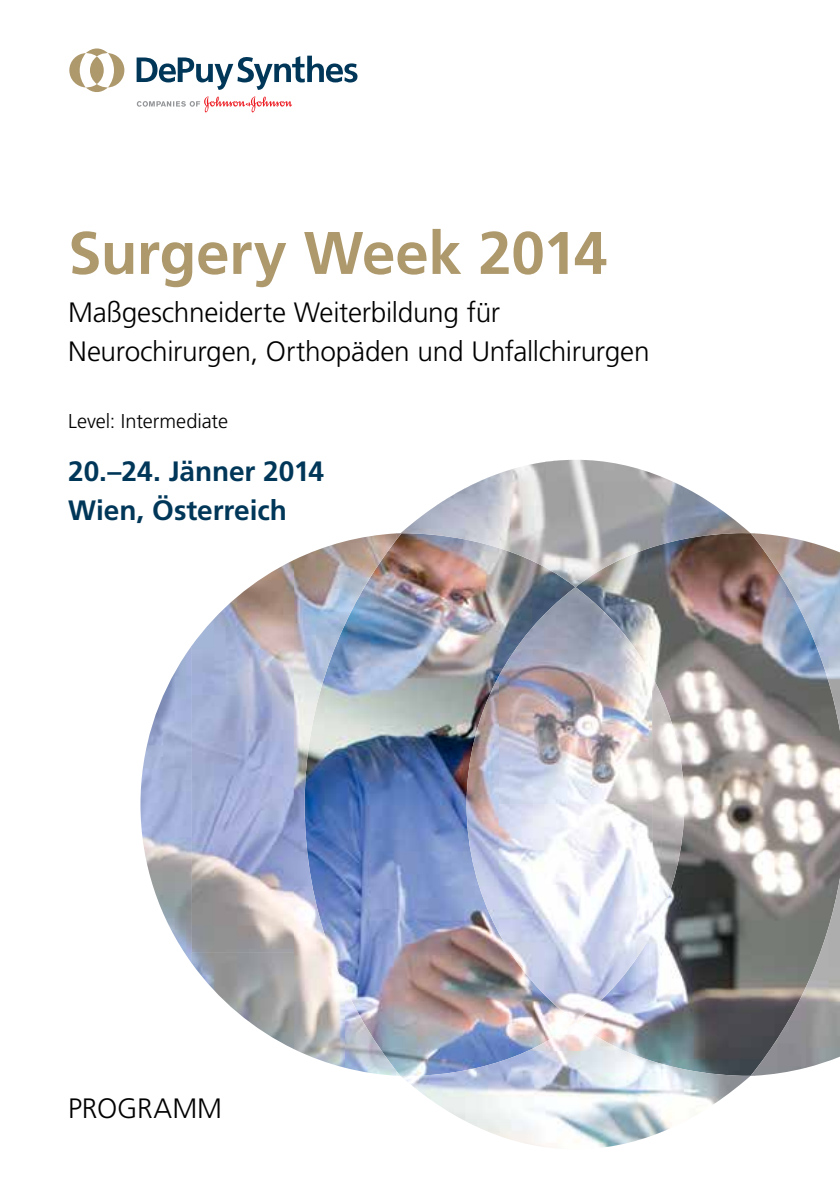
<style>
.page{position:relative;width:840px;height:1191px;background:#fff}
.page>*{position:absolute;margin:0;border:0;box-sizing:border-box;transform-origin:0 0}
.t1{font:700 60px "Frutiger";letter-spacing:-.01em;color:#ae996d}
.t2{font:300 28px/39.2px "Frutiger";letter-spacing:-.01em;color:#000}
.t3{font:700 28px/39.2px "Frutiger";letter-spacing:-.005em;color:#003759}
.t4{font:300 20px "Frutiger";letter-spacing:-.005em;color:#000}
</style>
<div class="page">
<svg style="left:137px;top:96px;width:155px;height:16px"></svg>
<svg style="left:136px;top:56px;width:221px;height:34px"></svg>
<svg style="left:69px;top:48px;width:55px;height:44px"></svg>
<img style="left:342px;top:558px;width:467px;height:518px">
<img style="left:396px;top:460px;width:358px;height:98px">
<img style="left:294px;top:533px;width:102px;height:124px">
<img style="left:754px;top:533px;width:85px;height:124px">
<img style="left:191px;top:560px;width:103px;height:489px">
<img style="left:498px;top:558px;width:154px;height:493px">
<img style="left:140px;top:645px;width:52px;height:318px">
<img style="left:293px;top:656px;width:52px;height:411px">
<img style="left:466px;top:676px;width:32px;height:257px">
<img style="left:651px;top:676px;width:32px;height:256px">
<img style="left:805px;top:656px;width:34px;height:411px">
<img style="left:345px;top:987px;width:51px;height:88px">
<img style="left:754px;top:986px;width:51px;height:89px">
<img style="left:396px;top:1051px;width:358px;height:97px">
<h1 class="t1" style="left:68px;top:218px;width:540px">Surgery Week 2014</h1>
<p class="t2" style="left:68px;top:292px;width:582px">Maßgeschneiderte Weiterbildung für<br>Neurochirurgen, Orthopäden und Unfallchirurgen</p>
<p class="t4" style="left:68px;top:409px;width:161px">Level: Intermediate</p>
<p class="t3" style="left:68px;top:451px;width:257px">20.–24. Jänner 2014<br>Wien, Österreich</p>
<p class="t2" style="left:68px;top:1088px;width:155px">PROGRAMM</p>
</div>
